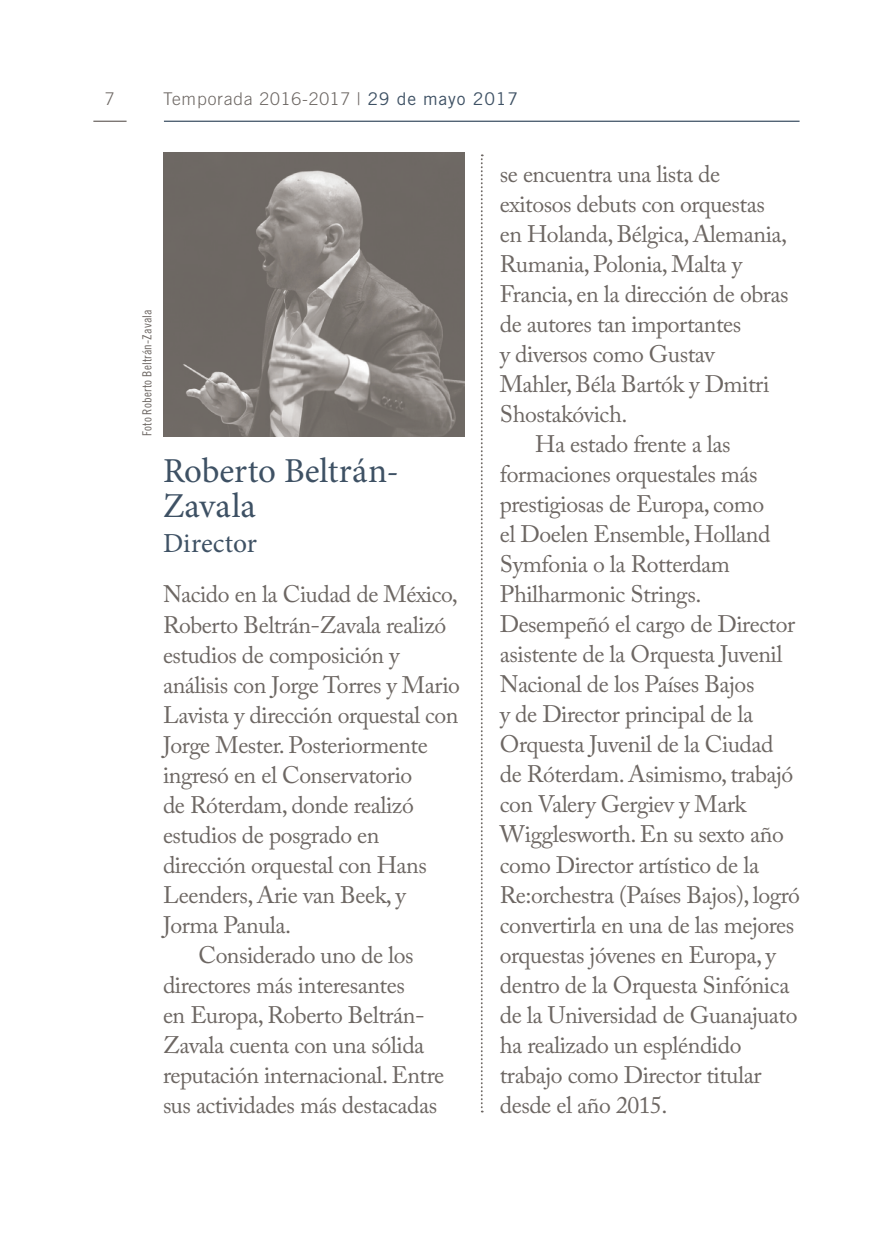
<style>
.page{position:relative;width:893px;height:1248px;background:#fff}
.page>*{position:absolute;margin:0;border:0;box-sizing:border-box;transform-origin:0 0}
.t1{font:35px/35px "Minion Pro";color:#3e5164}
.t2{font:27.5px "Minion Pro";color:#3e5164}
.t3{font:23.75px "Adobe Caslon Pro";letter-spacing:-.02em;color:#6d6763}
.t4{font:300 17.5px "Trade Gothic LT Std";letter-spacing:.05em;color:#6d6763}
.t5{font:12.5px "Trade Gothic LT Std Cn 18";letter-spacing:.015em;color:#6d6763}
.s1{font-weight:400;color:#3e5164}
</style>
<div class="page">
<hr style="left:164px;top:121px;width:635px;height:1px;background:#3e5164">
<hr style="left:93px;top:121px;width:34px;height:1px;background:#6d6763">
<svg style="left:481px;top:154px;width:2px;height:958px"></svg>
<img style="left:163px;top:152px;width:301px;height:284px">
<p class="t4" style="left:105px;top:88px;width:11px">7</p>
<p class="t4" style="left:163px;top:88px;width:357px">Temporada 2016-2017 | <span class="s1">29 de mayo 2017</span></p>
<p class="t5" style="left:139px;top:436px;width:128px;rotate:-90deg">Foto Roberto Beltrán-Zavala</p>
<h1 class="t1" style="left:163px;top:453px;width:237px">Roberto Beltrán-<br>Zavala</h1>
<p class="t2" style="left:163px;top:524px;width:95px">Director</p>
<p class="t3" style="left:163px;top:580px;width:296px">Nacido en la Ciudad de México,</p>
<p class="t3" style="left:163px;top:610px;width:285px">Roberto Beltrán-Zavala realizó</p>
<p class="t3" style="left:163px;top:640px;width:238px">estudios de composición y</p>
<p class="t3" style="left:163px;top:670px;width:298px">análisis con Jorge Torres y Mario</p>
<p class="t3" style="left:163px;top:700px;width:297px">Lavista y dirección orquestal con</p>
<p class="t3" style="left:163px;top:730px;width:266px">Jorge Mester. Posteriormente</p>
<p class="t3" style="left:163px;top:760px;width:251px">ingresó en el Conservatorio</p>
<p class="t3" style="left:163px;top:790px;width:252px">de Róterdam, donde realizó</p>
<p class="t3" style="left:163px;top:820px;width:218px">estudios de posgrado en</p>
<p class="t3" style="left:163px;top:850px;width:265px">dirección orquestal con Hans</p>
<p class="t3" style="left:163px;top:880px;width:244px">Leenders, Arie van Beek, y</p>
<p class="t3" style="left:163px;top:910px;width:130px">Jorma Panula.</p>
<p class="t3" style="left:198px;top:940px;width:217px">Considerado uno de los</p>
<p class="t3" style="left:163px;top:970px;width:243px">directores más interesantes</p>
<p class="t3" style="left:163px;top:1000px;width:263px">en Europa, Roberto Beltrán-</p>
<p class="t3" style="left:163px;top:1030px;width:263px">Zavala cuenta con una sólida</p>
<p class="t3" style="left:163px;top:1060px;width:283px">reputación internacional. Entre</p>
<p class="t3" style="left:163px;top:1090px;width:276px">sus actividades más destacadas</p>
<p class="t3" style="left:500px;top:160px;width:222px">se encuentra una lista de</p>
<p class="t3" style="left:500px;top:190px;width:266px">exitosos debuts con orquestas</p>
<p class="t3" style="left:500px;top:220px;width:289px">en Holanda, Bélgica, Alemania,</p>
<p class="t3" style="left:500px;top:250px;width:244px">Rumania, Polonia, Malta y</p>
<p class="t3" style="left:500px;top:280px;width:290px">Francia, en la dirección de obras</p>
<p class="t3" style="left:500px;top:310px;width:243px">de autores tan importantes</p>
<p class="t3" style="left:500px;top:340px;width:216px">y diversos como Gustav</p>
<p class="t3" style="left:500px;top:370px;width:271px">Mahler, Béla Bartók y Dmitri</p>
<p class="t3" style="left:500px;top:400px;width:129px">Shostakóvich.</p>
<p class="t3" style="left:535px;top:430px;width:197px">Ha estado frente a las</p>
<p class="t3" style="left:500px;top:460px;width:259px">formaciones orquestales más</p>
<p class="t3" style="left:500px;top:490px;width:266px">prestigiosas de Europa, como</p>
<p class="t3" style="left:500px;top:520px;width:272px">el Doelen Ensemble, Holland</p>
<p class="t3" style="left:500px;top:550px;width:232px">Symfonia o la Rotterdam</p>
<p class="t3" style="left:500px;top:580px;width:203px">Philharmonic Strings.</p>
<p class="t3" style="left:500px;top:610px;width:297px">Desempeñó el cargo de Director</p>
<p class="t3" style="left:500px;top:640px;width:284px">asistente de la Orquesta Juvenil</p>
<p class="t3" style="left:500px;top:670px;width:256px">Nacional de los Países Bajos</p>
<p class="t3" style="left:500px;top:700px;width:255px">y de Director principal de la</p>
<p class="t3" style="left:500px;top:730px;width:275px">Orquesta Juvenil de la Ciudad</p>
<p class="t3" style="left:500px;top:760px;width:295px">de Róterdam. Asimismo, trabajó</p>
<p class="t3" style="left:500px;top:790px;width:248px">con Valery Gergiev y Mark</p>
<p class="t3" style="left:500px;top:820px;width:286px">Wigglesworth. En su sexto año</p>
<p class="t3" style="left:500px;top:850px;width:261px">como Director artístico de la</p>
<p class="t3" style="left:500px;top:880px;width:302px">Re:orchestra (Países Bajos), logró</p>
<p class="t3" style="left:500px;top:910px;width:296px">convertirla en una de las mejores</p>
<p class="t3" style="left:500px;top:940px;width:278px">orquestas jóvenes en Europa, y</p>
<p class="t3" style="left:500px;top:970px;width:291px">dentro de la Orquesta Sinfónica</p>
<p class="t3" style="left:500px;top:1000px;width:299px">de la Universidad de Guanajuato</p>
<p class="t3" style="left:500px;top:1030px;width:243px">ha realizado un espléndido</p>
<p class="t3" style="left:500px;top:1060px;width:263px">trabajo como Director titular</p>
<p class="t3" style="left:500px;top:1090px;width:169px">desde el año 2015.</p>
</div>
